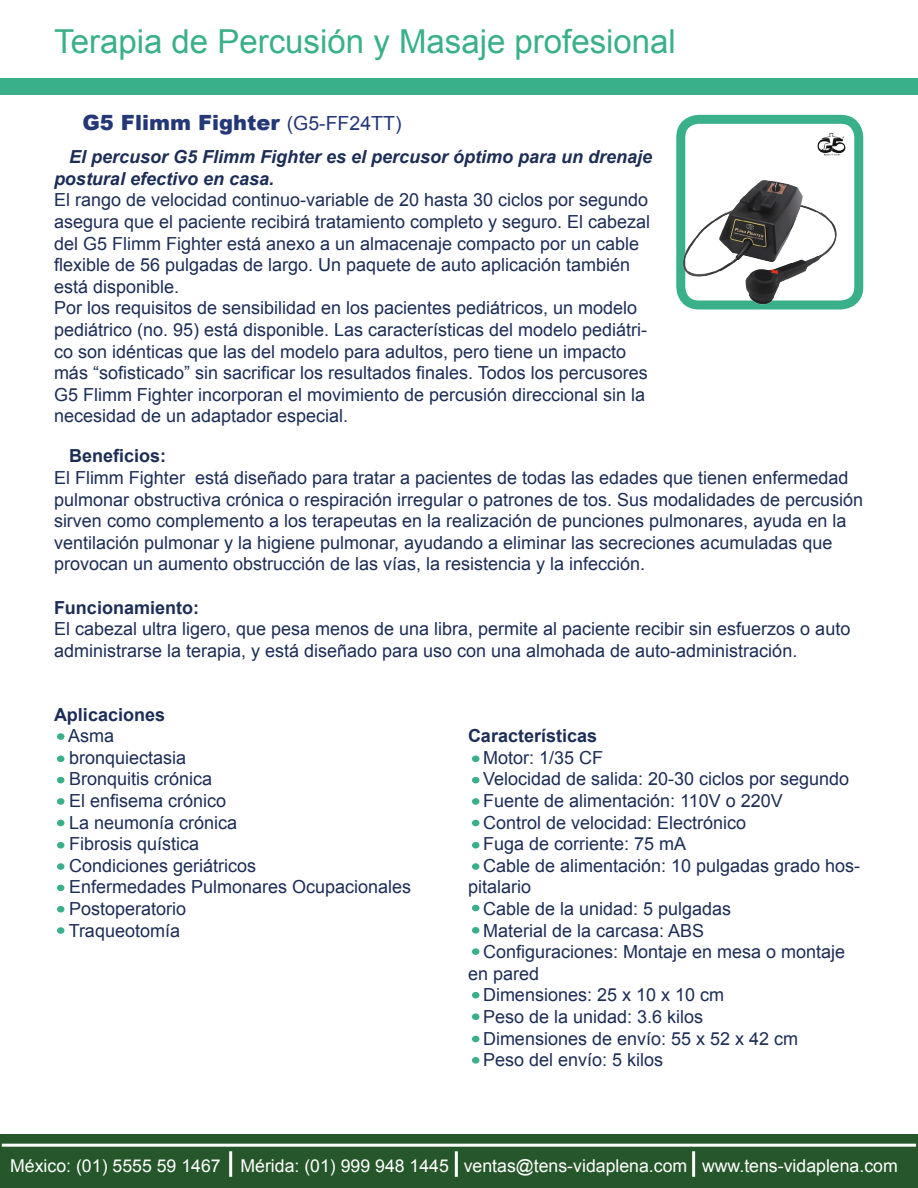
<style>
.page{position:relative;width:918px;height:1188px;background:#fff}
.page>*{position:absolute;margin:0;border:0;box-sizing:border-box;transform-origin:0 0}
.t1{font:33px "Arial";color:#39b08a}
.t2{font:900 21px "Arial";color:#243777}
.t3{font:18px/21.6px "Arial";color:#1c2d56}
.t4{font:italic 700 18px/21.6px "Arial";color:#1c2d56}
.t5{font:700 18px "Arial";color:#1c2d56}
.t6{font:17.7px "Arial";color:#fff}
.s1{font-weight:400;font-size:19.5px}
</style>
<div class="page">
<div style="left:0;top:78px;width:918px;height:16px;background:#39b08a"></div>
<div style="left:0;top:1134px;width:918px;height:54px;background:#26572b"></div>
<hr style="left:229px;top:1151px;width:3px;height:26px;background:#fff">
<hr style="left:455px;top:1151px;width:3px;height:26px;background:#fff">
<hr style="left:692px;top:1151px;width:3px;height:26px;background:#fff">
<hr style="left:2px;top:1144px;width:914px;height:3px;background:#fff">
<div style="left:676px;top:115px;width:187px;height:194px;border:9px solid #39b08a;border-radius:18px"></div>
<img style="left:817px;top:133px;width:29px;height:23px">
<img style="left:682px;top:180px;width:159px;height:125px">
<div style="left:57px;top:733px;width:7px;height:7px;background:#39b08a;border-radius:50%"></div>
<div style="left:57px;top:820px;width:7px;height:6px;background:#39b08a;border-radius:50%"></div>
<div style="left:472px;top:820px;width:7px;height:6px;background:#39b08a;border-radius:50%"></div>
<div style="left:472px;top:1013px;width:7px;height:7px;background:#39b08a;border-radius:50%"></div>
<div style="left:472px;top:905px;width:7px;height:6px;background:#39b08a;border-radius:50%"></div>
<div style="left:57px;top:798px;width:7px;height:7px;background:#39b08a;border-radius:50%"></div>
<div style="left:472px;top:798px;width:7px;height:7px;background:#39b08a;border-radius:50%"></div>
<div style="left:472px;top:992px;width:7px;height:7px;background:#39b08a;border-radius:50%"></div>
<div style="left:57px;top:885px;width:7px;height:6px;background:#39b08a;border-radius:50%"></div>
<div style="left:57px;top:927px;width:7px;height:7px;background:#39b08a;border-radius:50%"></div>
<div style="left:57px;top:756px;width:7px;height:6px;background:#39b08a;border-radius:50%"></div>
<div style="left:472px;top:756px;width:7px;height:6px;background:#39b08a;border-radius:50%"></div>
<div style="left:57px;top:842px;width:7px;height:7px;background:#39b08a;border-radius:50%"></div>
<div style="left:472px;top:842px;width:7px;height:7px;background:#39b08a;border-radius:50%"></div>
<div style="left:472px;top:1036px;width:7px;height:6px;background:#39b08a;border-radius:50%"></div>
<div style="left:472px;top:927px;width:7px;height:7px;background:#39b08a;border-radius:50%"></div>
<div style="left:57px;top:777px;width:7px;height:6px;background:#39b08a;border-radius:50%"></div>
<div style="left:472px;top:777px;width:7px;height:6px;background:#39b08a;border-radius:50%"></div>
<div style="left:57px;top:863px;width:7px;height:7px;background:#39b08a;border-radius:50%"></div>
<div style="left:472px;top:863px;width:7px;height:7px;background:#39b08a;border-radius:50%"></div>
<div style="left:472px;top:1057px;width:7px;height:7px;background:#39b08a;border-radius:50%"></div>
<div style="left:472px;top:948px;width:7px;height:7px;background:#39b08a;border-radius:50%"></div>
<div style="left:57px;top:906px;width:7px;height:7px;background:#39b08a;border-radius:50%"></div>
<h1 class="t1" style="left:54px;top:20px;width:623px">Terapia de Percusión y Masaje profesional</h1>
<p class="t2" style="left:82px;top:107px;width:321px">G5 Flimm Fighter <span class="s1">(G5-FF24TT)</span></p>
<p class="t4" style="left:54px;top:147px;width:600px;text-indent:15px">El percusor G5 Flimm Fighter es el percusor óptimo para un drenaje postural efectivo en casa.</p>
<p class="t3" style="left:54px;top:190px;width:598px">El rango de velocidad continuo-variable de 20 hasta 30 ciclos por segundo asegura que el paciente recibirá tratamiento completo y seguro. El cabezal del G5 Flimm Fighter está anexo a un almacenaje compacto por un cable flexible de 56 pulgadas de largo. Un paquete de auto aplicación también está disponible.<br>Por los requisitos de sensibilidad en los pacientes pediátricos, un modelo pediátrico (no. 95) está disponible. Las características del modelo pediátri&shy;co son idénticas que las del modelo para adultos, pero tiene un impacto más “sofisticado” sin sacrificar los resultados finales. Todos los percusores G5 Flimm Fighter incorporan el movimiento de percusión direccional sin la necesidad de un adaptador especial.</p>
<p class="t5" style="left:69px;top:444px;width:99px">Beneficios:</p>
<p class="t3" style="left:54px;top:467px;width:811px">El Flimm Fighter está diseñado para tratar a pacientes de todas las edades que tienen enfermedad pulmonar obstructiva crónica o respiración irregular o patrones de tos. Sus modalidades de percusión sirven como complemento a los terapeutas en la realización de punciones pulmonares, ayuda en la ventilación pulmonar y la higiene pulmonar, ayudando a eliminar las secreciones acumuladas que provocan un aumento obstrucción de las vías, la resistencia y la infección.</p>
<p class="t5" style="left:54px;top:595px;width:147px">Funcionamiento:</p>
<p class="t3" style="left:54px;top:618px;width:798px">El cabezal ultra ligero, que pesa menos de una libra, permite al paciente recibir sin esfuerzos o auto administrarse la terapia, y está diseñado para uso con una almohada de auto-administración.</p>
<p class="t5" style="left:54px;top:702px;width:113px">Aplicaciones</p>
<p class="t3" style="left:68px;top:725px;width:345px">Asma<br>bronquiectasia<br>Bronquitis crónica<br>El enfisema crónico<br>La neumonía crónica<br>Fibrosis quística<br>Condiciones geriátricos<br>Enfermedades Pulmonares Ocupacionales<br>Postoperatorio<br>Traqueotomía</p>
<p class="t5" style="left:468px;top:724px;width:131px">Características</p>
<p class="t3" style="left:483px;top:747px;width:122px">Motor: 1/35 CF</p>
<p class="t3" style="left:483px;top:769px;width:368px">Velocidad de salida: 20-30 ciclos por segundo</p>
<p class="t3" style="left:483px;top:790px;width:301px">Fuente de alimentación: 110V o 220V</p>
<p class="t3" style="left:483px;top:812px;width:265px">Control de velocidad: Electrónico</p>
<p class="t3" style="left:483px;top:833px;width:205px">Fuga de corriente: 75 mA</p>
<p class="t3" style="left:483px;top:855px;width:379px">Cable de alimentación: 10 pulgadas grado hos-</p>
<p class="t3" style="left:468px;top:877px;width:65px">pitalario</p>
<p class="t3" style="left:483px;top:898px;width:250px">Cable de la unidad: 5 pulgadas</p>
<p class="t3" style="left:483px;top:920px;width:223px">Material de la carcasa: ABS</p>
<p class="t3" style="left:483px;top:941px;width:364px">Configuraciones: Montaje en mesa o montaje</p>
<p class="t3" style="left:468px;top:963px;width:73px">en pared</p>
<p class="t3" style="left:483px;top:985px;width:243px">Dimensiones: 25 x 10 x 10 cm</p>
<p class="t3" style="left:483px;top:1006px;width:222px">Peso de la unidad: 3.6 kilos</p>
<p class="t3" style="left:483px;top:1028px;width:317px">Dimensiones de envío: 55 x 52 x 42 cm</p>
<p class="t3" style="left:483px;top:1049px;width:182px">Peso del envío: 5 kilos</p>
<p class="t6" style="left:10px;top:1155px;width:889px">México: (01) 5555 59 1467 Mérida: (01) 999 948 1445 ventas@tens-vidaplena.com www.tens-vidaplena.com</p>
</div>
